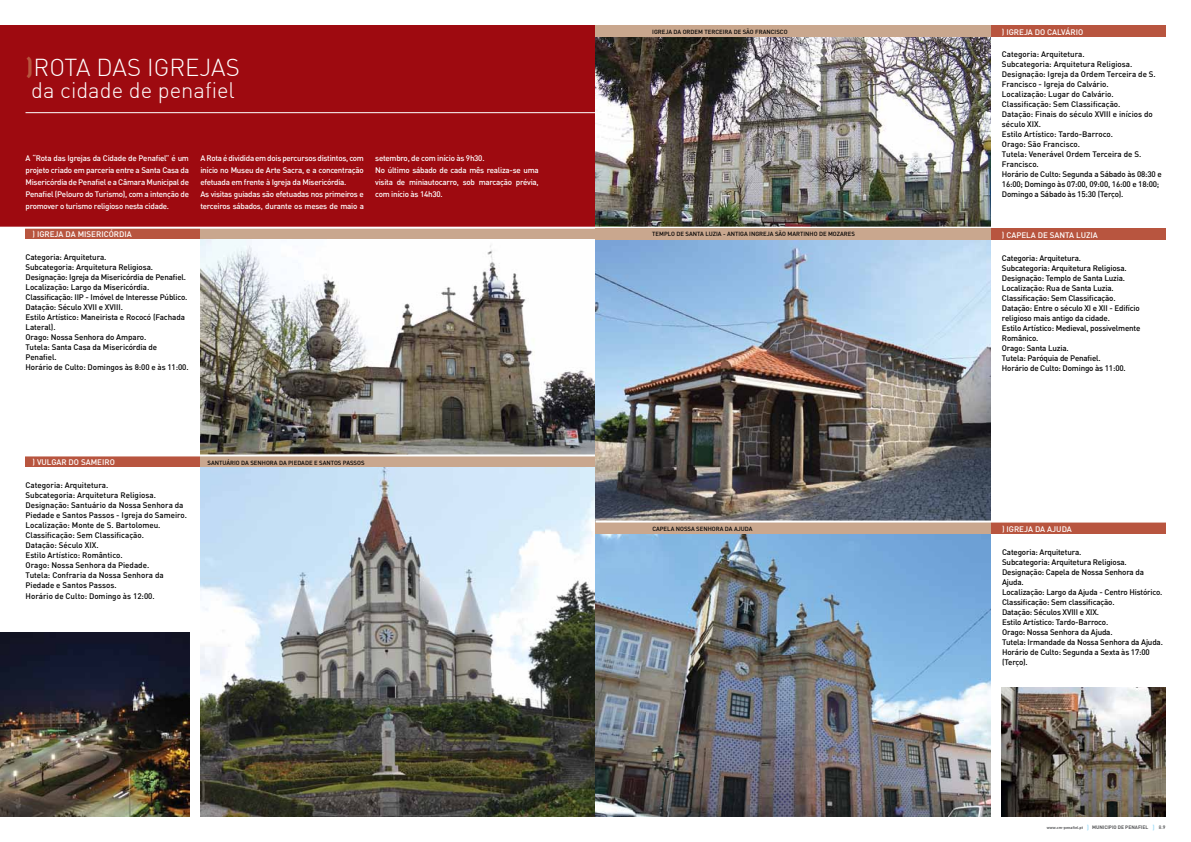
<style>
.page{position:relative;width:1191px;height:842px;background:#fff}
.page>*{position:absolute;margin:0;border:0;box-sizing:border-box;transform-origin:0 0}
.t1{font:300 24px "DIN";color:#fff}
.t2{font:300 22px "DIN";color:#fff}
.t3{font:500 8px/10px "DIN";letter-spacing:-.02em;color:#000}
.t4{font:500 8px/10px "DIN";color:#000}
.t5{font:500 8px/12px "DIN";letter-spacing:-.03em;color:#fff}
.t6{font:500 8px "DIN";color:#fff}
.t7{font:700 6.9px "DIN Pro";color:#a5dff9}
.t8{font:500 6px "DIN";color:#000}
.t9{font:700 4.9px "DIN Pro";color:#58595b}
.t10{font:500 4.9px "DIN";color:#58595b}
.t11{font:700 4px "DIN Pro";color:#58595b}
.s1{font-family:"DIN Bold";font-weight:400;color:#b8553f}
.s2{font-size:6.9px;color:#a5dff9}
.s3{font-family:"DIN Pro";font-weight:700}
</style>
<div class="page">
<div style="left:0;top:26px;width:595px;height:202px;background:#9e0a10"></div>
<hr style="left:26px;top:112px;width:569px;height:1px;background:#fff">
<img style="left:200px;top:239px;width:395px;height:215px">
<div style="left:26px;top:228px;width:174px;height:11px;background:#b8553f"></div>
<div style="left:200px;top:228px;width:395px;height:11px;background:#c9a78e"></div>
<img style="left:200px;top:467px;width:395px;height:349px">
<div style="left:26px;top:455px;width:174px;height:12px;background:#b8553f"></div>
<div style="left:200px;top:455px;width:395px;height:12px;background:#c9a78e"></div>
<hr style="left:0;top:454px;width:595px;height:2px;background:#fff">
<img style="left:0;top:632px;width:189px;height:184px">
<img style="left:596px;top:37px;width:394px;height:190px">
<div style="left:990px;top:26px;width:175px;height:11px;background:#b8553f"></div>
<div style="left:595px;top:26px;width:395px;height:11px;background:#c9a78e"></div>
<hr style="left:0;top:227px;width:1191px;height:2px;background:#fff">
<div style="left:990px;top:229px;width:175px;height:11px;background:#b8553f"></div>
<div style="left:595px;top:229px;width:395px;height:11px;background:#c9a78e"></div>
<img style="left:595px;top:240px;width:395px;height:282px">
<img style="left:596px;top:534px;width:394px;height:282px">
<div style="left:990px;top:522px;width:175px;height:12px;background:#b8553f"></div>
<div style="left:595px;top:522px;width:395px;height:12px;background:#c9a78e"></div>
<hr style="left:596px;top:520px;width:595px;height:2px;background:#fff">
<img style="left:1002px;top:687px;width:163px;height:129px">
<h1 class="t1" style="left:26px;top:53px;width:216px"><span class="s1">)</span>ROTA DAS IGREJAS</h1>
<h2 class="t2" style="left:31px;top:77px;width:205px">da cidade de penafiel</h2>
<p class="t5" style="left:26px;top:152px;width:165px;text-align:justify">A “Rota das Igrejas da Cidade de Penafiel” é um projeto criado em parceria entre a Santa Casa da Misericórdia de Penafiel e a Câmara Municipal de Penafiel (Pelouro do Turismo), com a intenção de promover o turismo religioso nesta cidade.</p>
<p class="t5" style="left:200px;top:152px;width:165px">A Rota é dividida em dois percursos distintos, com início no Museu de Arte Sacra, e a concentração efetuada em frente à Igreja da Misericórdia.<br>As visitas guiadas são efetuadas nos primeiros e terceiros sábados, durante os meses de maio a</p>
<p class="t5" style="left:375px;top:152px;width:165px">setembro, de com início às 9h30.<br>No último sábado de cada mês realiza-se uma visita de miniautocarro, sob marcação prévia, com início às 14h30.</p>
<p class="t6" style="left:33px;top:229px;width:101px">) IGREJA DA MISERICÓRDIA</p>
<p class="t3" style="left:26px;top:252px;width:165px">Categoria: Arquitetura.<br>Subcategoria: Arquitetura Religiosa.<br>Designação: Igreja da Misericórdia de Penafiel.<br>Localização: Largo da Misericórdia.<br>Classificação: IIP - Imóvel de Interesse Público.<br>Datação: Século XVII e XVIII.<br>Estilo Artístico: Maneirista e Rococó (Fachada Lateral).<br>Orago: Nossa Senhora do Amparo.<br>Tutela: Santa Casa da Misericórdia de Penafiel.<br>Horário de Culto: Domingos às 8:00 e às 11:00.</p>
<p class="t6" style="left:33px;top:457px;width:84px">) VULGAR DO SAMEIRO</p>
<p class="t8" style="left:207px;top:459px;width:159px">SANTUÁRIO DA SENHORA DA PIEDADE E SANTOS PASSOS</p>
<p class="t4" style="left:26px;top:480px;width:163px">Categoria: Arquitetura.<br>Subcategoria: Arquitetura Religiosa.<br>Designação: Santuário da Nossa Senhora da Piedade e Santos Passos - Igreja do Sameiro.<br>Localização: Monte de S. Bartolomeu.<br>Classificação: Sem Classificação.<br>Datação: Século XIX.<br>Estilo Artístico: Romântico.<br>Orago: Nossa Senhora da Piedade.<br>Tutela: Confraria da Nossa Senhora da Piedade e Santos Passos.<br>Horário de Culto: Domingo às 12:00.</p>
<p class="t8" style="left:652px;top:28px;width:137px">IGREJA DA ORDEM TERCEIRA DE SÃO FRANCISCO</p>
<p class="t6" style="left:1002px;top:27px;width:83px">) IGREJA DO CALVÁRIO</p>
<p class="t4" style="left:1002px;top:49px;width:161px">Categoria: Arquitetura.<br>Subcategoria: Arquitetura Religiosa.<br>Designação: Igreja da Ordem Terceira de S.<br>Francisco - Igreja do Calvário.<br>Localização: Lugar do Calvário.<br>Classificação: Sem Classificação.<br>Datação: Finais do século XVIII e inícios do século XIX.<br>Estilo Artístico: Tardo-Barroco.<br>Orago: São Francisco.<br>Tutela: Venerável Ordem Terceira de S.<br>Francisco.<br>Horário de Culto: Segunda a Sábado às 08:30 e 16:00; Domingo às 07:00, 09:00, 16:00 e 18:00; Domingo a Sábado às 15:30 (Terço).</p>
<p class="t8" style="left:652px;top:230px;width:204px">TEMPLO DE SANTA LUZIA - ANTIGA INGREJA SÃO MARTINHO DE MOZARES</p>
<p class="t6" style="left:1002px;top:230px;width:97px">) CAPELA DE SANTA LUZIA</p>
<p class="t3" style="left:1002px;top:252px;width:140px">Categoria: Arquitetura.<br>Subcategoria: Arquitetura Religiosa.<br>Designação: Templo de Santa Luzia.<br>Localização: Rua de Santa Luzia.<br>Classificação: Sem Classificação.<br>Datação: Entre o século XI e XII - Edifício religioso mais antigo da cidade.<br>Estilo Artístico: Medieval, possivelmente<br>Românico.<br>Orago: Santa Luzia.<br>Tutela: Paróquia de Penafiel.<br>Horário de Culto: Domingo às 11:00.</p>
<p class="t8" style="left:652px;top:525px;width:102px">CAPELA NOSSA SENHORA DA AJUDA</p>
<p class="t6" style="left:1002px;top:524px;width:71px">) IGREJA DA AJUDA</p>
<p class="t3" style="left:1002px;top:546px;width:162px">Categoria: Arquitetura.<br>Subcategoria: Arquitetura Religiosa.<br>Designação: Capela de Nossa Senhora da<br>Ajuda.<br>Localização: Largo da Ajuda - Centro Histórico.<br>Classificação: Sem classificação.<br>Datação: Séculos XVIII e XIX.<br>Estilo Artístico: Tardo-Barroco.<br>Orago: Nossa Senhora da Ajuda.<br>Tutela: Irmandade da Nossa Senhora da Ajuda.<br>Horário de Culto: Segunda a Sexta às 17:00 (Terço).</p>
<p class="t11" style="left:1046px;top:825px;width:44px">www.cm-penafiel.pt <span class="s2">)</span></p>
<p class="t7" style="left:1152px;top:823px;width:4px">)</p>
<p class="t9" style="left:1092px;top:824px;width:58px">MUNICIPIO DE PENAFIEL</p>
<p class="t10" style="left:1158px;top:824px;width:8px">8.<span class="s3">9</span></p>
</div>
